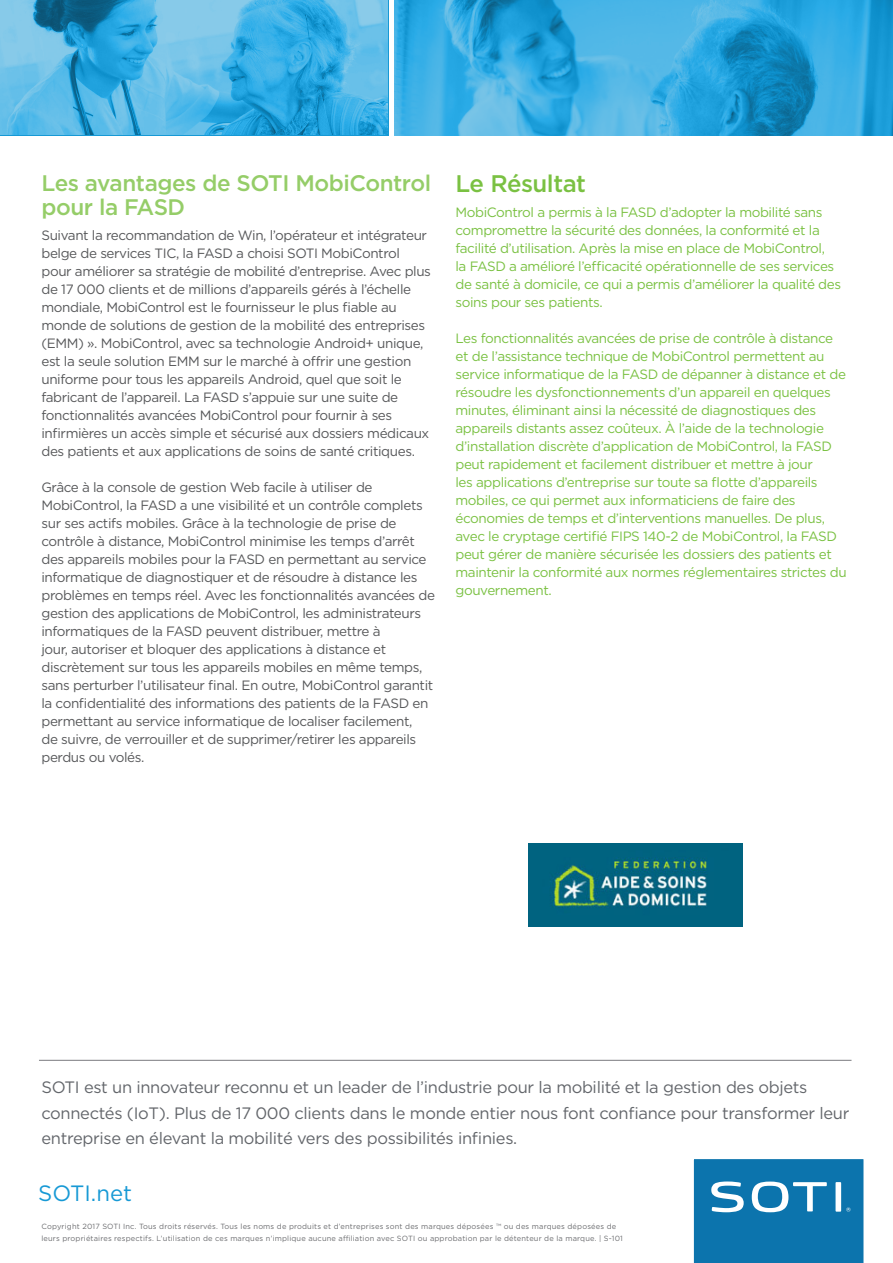
<style>
.page{position:relative;width:893px;height:1263px;background:#fff}
.page>*{position:absolute;margin:0;border:0;box-sizing:border-box;transform-origin:0 0}
.t1{font:500 24px "Gotham";letter-spacing:-.02em;color:#7ac142}
.t2{font:500 22.5px/24px "Gotham";letter-spacing:-.02em;color:#95cd68}
.t3{font:22.2px "Gotham";color:#1799d5}
.t4{font:16.5px/25.5px "Gotham";letter-spacing:-.02em;color:#63666b}
.t5{font:13.5px/18px "Gotham";letter-spacing:-.03em;color:#57585a}
.t6{font:13.5px/18px "Gotham";letter-spacing:-.03em;color:#7ac142}
.t7{font:7.5px/12px "Gotham";letter-spacing:.02em;color:#6c6d70}
</style>
<div class="page">
<img style="left:0;top:0;width:387px;height:135px">
<img style="left:395px;top:0;width:498px;height:135px">
<img style="left:528px;top:844px;width:214px;height:83px">
<svg style="left:693px;top:1159px;width:171px;height:104px"></svg>
<hr style="left:39px;top:1060px;width:812px;height:1px;background:#7b7b7f">
<p class="t2" style="left:41px;top:171px;width:391px">Les avantages de SOTI MobiControl pour la FASD</p>
<p class="t5" style="left:41px;top:226px;width:391px">Suivant la recommandation de Win, l’opérateur et intégrateur belge de services TIC, la FASD a choisi SOTI MobiControl pour améliorer sa stratégie de mobilité d’entreprise. Avec plus de 17 000 clients et de millions d’appareils gérés à l’échelle mondiale, MobiControl est le fournisseur le plus fiable au monde de solutions de gestion de la mobilité des entreprises (EMM) ». MobiControl, avec sa technologie Android+ unique, est la seule solution EMM sur le marché à offrir une gestion uniforme pour tous les appareils Android, quel que soit le fabricant de l’appareil. La FASD s’appuie sur une suite de fonctionnalités avancées MobiControl pour fournir à ses infirmières un accès simple et sécurisé aux dossiers médicaux des patients et aux applications de soins de santé critiques.</p>
<p class="t5" style="left:41px;top:478px;width:395px">Grâce à la console de gestion Web facile à utiliser de MobiControl, la FASD a une visibilité et un contrôle complets sur ses actifs mobiles. Grâce à la technologie de prise de contrôle à distance, MobiControl minimise les temps d’arrêt des appareils mobiles pour la FASD en permettant au service informatique de diagnostiquer et de résoudre à distance les problèmes en temps réel. Avec les fonctionnalités avancées de gestion des applications de MobiControl, les administrateurs informatiques de la FASD peuvent distribuer, mettre à<br>jour, autoriser et bloquer des applications à distance et discrètement sur tous les appareils mobiles en même temps, sans perturber l’utilisateur final. En outre, MobiControl garantit la confidentialité des informations des patients de la FASD en permettant au service informatique de localiser facilement,<br>de suivre, de verrouiller et de supprimer/retirer les appareils perdus ou volés.</p>
<p class="t1" style="left:455px;top:168px;width:132px">Le Résultat</p>
<p class="t6" style="left:455px;top:203px;width:387px">MobiControl a permis à la FASD d’adopter la mobilité sans compromettre la sécurité des données, la conformité et la facilité d’utilisation. Après la mise en place de MobiControl,<br>la FASD a amélioré l’efficacité opérationnelle de ses services de santé à domicile, ce qui a permis d’améliorer la qualité des soins pour ses patients.</p>
<p class="t6" style="left:455px;top:329px;width:393px">Les fonctionnalités avancées de prise de contrôle à distance et de l’assistance technique de MobiControl permettent au service informatique de la FASD de dépanner à distance et de résoudre les dysfonctionnements d’un appareil en quelques minutes, éliminant ainsi la nécessité de diagnostiques des appareils distants assez coûteux. À l’aide de la technologie d’installation discrète d’application de MobiControl, la FASD peut rapidement et facilement distribuer et mettre à jour<br>les applications d’entreprise sur toute sa flotte d’appareils mobiles, ce qui permet aux informaticiens de faire des économies de temps et d’interventions manuelles. De plus, avec le cryptage certifié FIPS 140-2 de MobiControl, la FASD peut gérer de manière sécurisée les dossiers des patients et maintenir la conformité aux normes réglementaires strictes du gouvernement.</p>
<p class="t4" style="left:41px;top:1074px;width:809px">SOTI est un innovateur reconnu et un leader de l’industrie pour la mobilité et la gestion des objets connectés (IoT). Plus de 17 000 clients dans le monde entier nous font confiance pour transformer leur entreprise en élevant la mobilité vers des possibilités infinies.</p>
<p class="t3" style="left:38px;top:1178px;width:95px">SOTI.net</p>
<p class="t7" style="left:41px;top:1220px;width:583px">Copyright 2017 SOTI Inc. Tous droits réservés. Tous les noms de produits et d’entreprises sont des marques déposées ™ ou des marques déposées de leurs propriétaires respectifs. L’utilisation de ces marques n’implique aucune affiliation avec SOTI ou approbation par le détenteur de la marque. | S-101</p>
</div>
